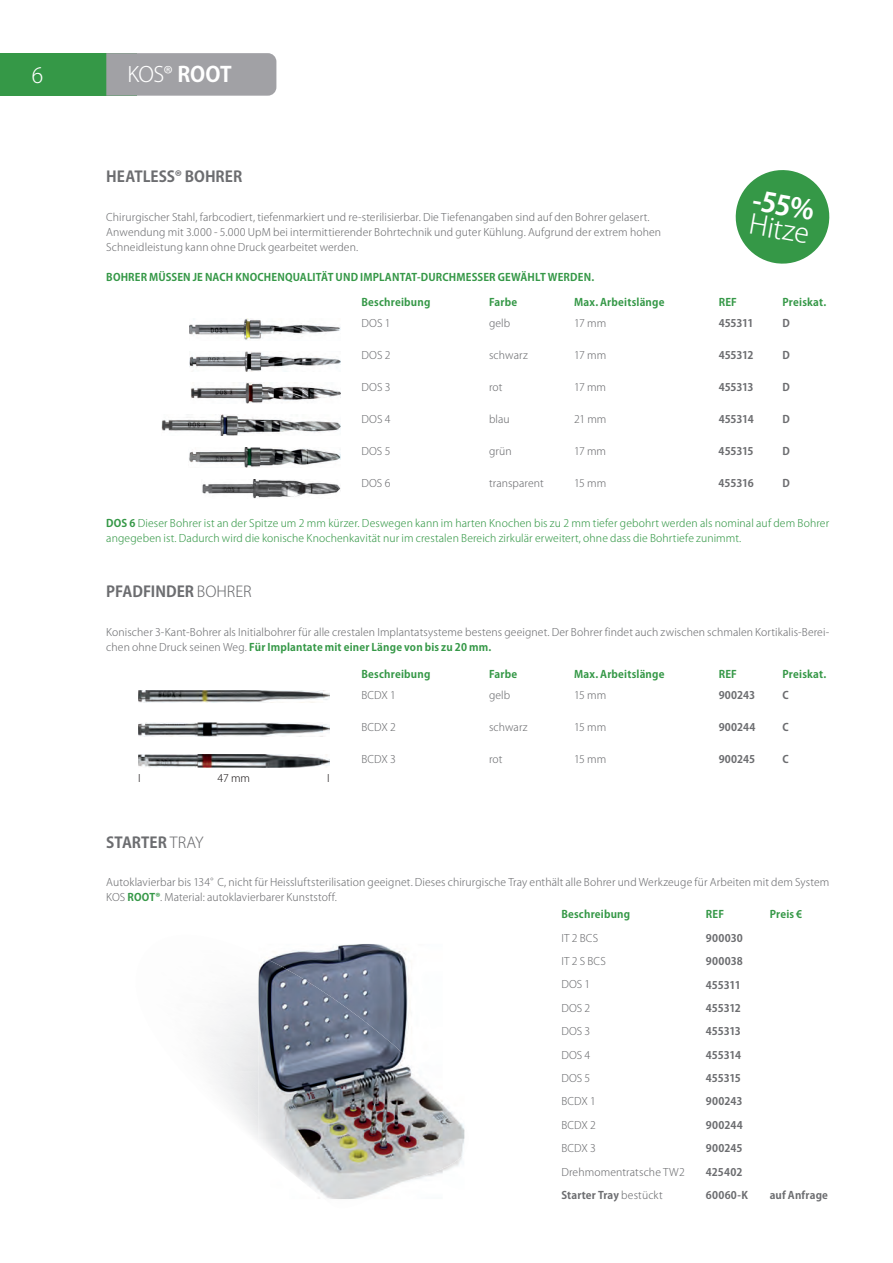
<style>
.page{position:relative;width:893px;height:1263px;background:#fff}
.page>*{position:absolute;margin:0;border:0;box-sizing:border-box;transform-origin:0 0}
.t1{font:27px "Koz Go Pro Light 90 msp RKSJ H";color:#fff}
.t2{font:27px "Koz Go Pro Bold 90 msp RKSJ H";color:#fff}
.t3{font:21px "Koz Go Pro Light 90 msp RKSJ H";color:#fff}
.t4{font:15px "Koz Go Pro Bold 90 msp RKSJ H";color:#6c6d70}
.t5{font:10.5px/15px "Koz Go Pro Light 90 msp RKSJ H";letter-spacing:.01em;color:#6c6d70}
.t6{font:10.5px "Koz Go Pro Bold 90 msp RKSJ H";letter-spacing:.02em;color:#359847}
.t7{font:10.5px/15px "Koz Go Pro Light 90 msp RKSJ H";letter-spacing:.01em;color:#359847}
.t8{font:10.5px "Koz Go Pro Bold 90 msp RKSJ H";color:#6c6d70}
.t9{font:10.5px "Koz Go Pro Light 90 msp RKSJ H";color:#231f20}
.s1{font-family:"Koz Go Pro Bold 90 msp RKSJ H"}
.s2{font-family:"Koz Go Pro Light 90 msp RKSJ H"}
.s3{font-family:"Koz Go Pro Light 90 msp RKSJ H";color:#6c6d70}
.s4{font-family:"Koz Go Pro Bold 90 msp RKSJ H";color:#359847}
</style>
<div class="page">
<div style="left:0;top:53px;width:136px;height:43px;background:#359847"></div>
<div style="left:106px;top:53px;width:170px;height:43px;background:#a1a1a5"></div>
<img style="left:239px;top:986px;width:20px;height:17px">
<img style="left:226px;top:1003px;width:33px;height:22px">
<img style="left:279px;top:944px;width:126px;height:11px">
<img style="left:259px;top:955px;width:205px;height:244px">
<img style="left:189px;top:319px;width:151px;height:21px">
<img style="left:190px;top:351px;width:150px;height:20px">
<img style="left:191px;top:383px;width:149px;height:21px">
<img style="left:162px;top:415px;width:178px;height:21px">
<img style="left:189px;top:447px;width:151px;height:20px">
<img style="left:202px;top:480px;width:138px;height:18px">
<img style="left:138px;top:722px;width:192px;height:14px">
<img style="left:138px;top:690px;width:192px;height:12px">
<svg style="left:735px;top:170px;width:95px;height:94px"></svg>
<img style="left:138px;top:754px;width:192px;height:14px">
<h2 class="t3" style="left:32px;top:67px;width:13px">6</h2>
<h2 class="t3" style="left:128px;top:67px;width:106px">KOS® <span class="s1">ROOT</span></h2>
<h3 class="t4" style="left:106px;top:171px;width:137px">HEATLESS® BOHRER</h3>
<p class="t5" style="left:106px;top:211px;width:556px">Chirurgischer Stahl, farbcodiert, tiefenmarkiert und re-sterilisierbar. Die Tiefenangaben sind auf den Bohrer gelasert.<br>Anwendung mit 3.000 - 5.000 UpM bei intermittierender Bohrtechnik und guter Kühlung. Aufgrund der extrem hohen<br>Schneidleistung kann ohne Druck gearbeitet werden.</p>
<p class="t6" style="left:106px;top:273px;width:489px">BOHRER MÜSSEN JE NACH KNOCHENQUALITÄT UND IMPLANTAT-DURCHMESSER GEWÄHLT WERDEN.</p>
<p class="t6" style="left:361px;top:298px;width:70px">Beschreibung</p>
<p class="t6" style="left:489px;top:298px;width:30px">Farbe</p>
<p class="t6" style="left:574px;top:298px;width:92px">Max. Arbeitslänge</p>
<p class="t6" style="left:719px;top:298px;width:20px">REF</p>
<p class="t6" style="left:782px;top:298px;width:45px">Preiskat.</p>
<p class="t5" style="left:361px;top:317px;width:30px">DOS 1</p>
<p class="t5" style="left:489px;top:317px;width:23px">gelb</p>
<p class="t5" style="left:574px;top:317px;width:34px">17 mm</p>
<p class="t8" style="left:719px;top:319px;width:36px">455311</p>
<p class="t8" style="left:782px;top:319px;width:9px">D</p>
<p class="t5" style="left:361px;top:349px;width:30px">DOS 2</p>
<p class="t5" style="left:489px;top:349px;width:40px">schwarz</p>
<p class="t5" style="left:574px;top:349px;width:34px">17 mm</p>
<p class="t8" style="left:719px;top:351px;width:36px">455312</p>
<p class="t8" style="left:782px;top:351px;width:9px">D</p>
<p class="t5" style="left:361px;top:381px;width:31px">DOS 3</p>
<p class="t5" style="left:489px;top:381px;width:15px">rot</p>
<p class="t5" style="left:574px;top:381px;width:34px">17 mm</p>
<p class="t8" style="left:719px;top:383px;width:36px">455313</p>
<p class="t8" style="left:782px;top:383px;width:9px">D</p>
<p class="t5" style="left:361px;top:413px;width:30px">DOS 4</p>
<p class="t5" style="left:489px;top:413px;width:22px">blau</p>
<p class="t5" style="left:574px;top:413px;width:34px">21 mm</p>
<p class="t8" style="left:719px;top:415px;width:37px">455314</p>
<p class="t8" style="left:782px;top:415px;width:9px">D</p>
<p class="t5" style="left:361px;top:445px;width:30px">DOS 5</p>
<p class="t5" style="left:489px;top:445px;width:24px">grün</p>
<p class="t5" style="left:574px;top:445px;width:34px">17 mm</p>
<p class="t8" style="left:719px;top:447px;width:36px">455315</p>
<p class="t8" style="left:782px;top:447px;width:9px">D</p>
<p class="t5" style="left:361px;top:477px;width:31px">DOS 6</p>
<p class="t5" style="left:489px;top:477px;width:56px">transparent</p>
<p class="t5" style="left:574px;top:477px;width:34px">15 mm</p>
<p class="t8" style="left:719px;top:479px;width:37px">455316</p>
<p class="t8" style="left:782px;top:479px;width:9px">D</p>
<p class="t7" style="left:106px;top:517px;width:724px"><span class="s1">DOS 6</span> Dieser Bohrer ist an der Spitze um 2 mm kürzer. Deswegen kann im harten Knochen bis zu 2 mm tiefer gebohrt werden als nominal auf dem Bohrer angegeben ist. Dadurch wird die konische Knochenkavität nur im crestalen Bereich zirkulär erweitert, ohne dass die Bohrtiefe zunimmt.</p>
<h1 class="t2" style="left:755px;top:190px;width:64px;rotate:10deg">-55%</h1>
<h1 class="t1" style="left:751px;top:213px;width:62px;rotate:10deg">Hitze</h1>
<h3 class="t4" style="left:106px;top:585px;width:147px">PFADFINDER <span class="s2">BOHRER</span></h3>
<p class="t5" style="left:106px;top:626px;width:724px">Konischer 3-Kant-Bohrer als Initialbohrer für alle crestalen Implantatsysteme bestens geeignet. Der Bohrer findet auch zwischen schmalen Kortikalis-Berei-</p>
<p class="t6" style="left:106px;top:643px;width:386px"><span class="s3">chen ohne Druck seinen Weg.</span> Für Implantate mit einer Länge von bis zu 20 mm.</p>
<p class="t6" style="left:361px;top:670px;width:70px">Beschreibung</p>
<p class="t6" style="left:489px;top:670px;width:30px">Farbe</p>
<p class="t6" style="left:574px;top:670px;width:92px">Max. Arbeitslänge</p>
<p class="t6" style="left:719px;top:670px;width:20px">REF</p>
<p class="t6" style="left:782px;top:670px;width:45px">Preiskat.</p>
<p class="t5" style="left:361px;top:689px;width:36px">BCDX 1</p>
<p class="t5" style="left:489px;top:689px;width:23px">gelb</p>
<p class="t5" style="left:574px;top:689px;width:34px">15 mm</p>
<p class="t8" style="left:719px;top:691px;width:38px">900243</p>
<p class="t8" style="left:782px;top:691px;width:8px">C</p>
<p class="t5" style="left:361px;top:721px;width:36px">BCDX 2</p>
<p class="t5" style="left:489px;top:721px;width:40px">schwarz</p>
<p class="t5" style="left:574px;top:721px;width:34px">15 mm</p>
<p class="t8" style="left:719px;top:723px;width:38px">900244</p>
<p class="t8" style="left:782px;top:723px;width:8px">C</p>
<p class="t5" style="left:361px;top:753px;width:36px">BCDX 3</p>
<p class="t5" style="left:489px;top:753px;width:15px">rot</p>
<p class="t5" style="left:574px;top:753px;width:34px">15 mm</p>
<p class="t8" style="left:719px;top:755px;width:38px">900245</p>
<p class="t8" style="left:782px;top:755px;width:8px">C</p>
<p class="t9" style="left:138px;top:774px;width:4px">I</p>
<p class="t9" style="left:218px;top:774px;width:34px">47 mm</p>
<p class="t9" style="left:327px;top:774px;width:4px">I</p>
<h3 class="t4" style="left:106px;top:836px;width:99px">STARTER <span class="s2">TRAY</span></h3>
<p class="t5" style="left:106px;top:876px;width:724px">Autoklavierbar bis 134°C, nicht für Heissluftsterilisation geeignet. Dieses chirurgische Tray enthält alle Bohrer und Werkzeuge für Arbeiten mit dem System<br>KOS <span class="s4">ROOT®</span>. Material: autoklavierbarer Kunststoff.</p>
<p class="t6" style="left:561px;top:910px;width:70px">Beschreibung</p>
<p class="t6" style="left:706px;top:910px;width:20px">REF</p>
<p class="t6" style="left:770px;top:910px;width:34px">Preis €</p>
<p class="t5" style="left:561px;top:932px;width:38px">IT 2 BCS</p>
<p class="t8" style="left:706px;top:934px;width:38px">900030</p>
<p class="t5" style="left:561px;top:955px;width:46px">IT 2 S BCS</p>
<p class="t8" style="left:706px;top:957px;width:38px">900038</p>
<p class="t5" style="left:561px;top:978px;width:30px">DOS 1</p>
<p class="t8" style="left:706px;top:981px;width:36px">455311</p>
<p class="t5" style="left:561px;top:1002px;width:30px">DOS 2</p>
<p class="t8" style="left:706px;top:1004px;width:36px">455312</p>
<p class="t5" style="left:561px;top:1025px;width:30px">DOS 3</p>
<p class="t8" style="left:706px;top:1027px;width:36px">455313</p>
<p class="t5" style="left:561px;top:1049px;width:30px">DOS 4</p>
<p class="t8" style="left:706px;top:1051px;width:37px">455314</p>
<p class="t5" style="left:561px;top:1072px;width:30px">DOS 5</p>
<p class="t8" style="left:706px;top:1074px;width:36px">455315</p>
<p class="t5" style="left:561px;top:1095px;width:36px">BCDX 1</p>
<p class="t8" style="left:706px;top:1098px;width:38px">900243</p>
<p class="t5" style="left:561px;top:1119px;width:36px">BCDX 2</p>
<p class="t8" style="left:706px;top:1121px;width:38px">900244</p>
<p class="t5" style="left:561px;top:1142px;width:36px">BCDX 3</p>
<p class="t8" style="left:706px;top:1144px;width:38px">900245</p>
<p class="t5" style="left:561px;top:1166px;width:125px">Drehmomentratsche TW2</p>
<p class="t8" style="left:706px;top:1168px;width:38px">425402</p>
<p class="t8" style="left:561px;top:1191px;width:103px">Starter Tray <span class="s2">bestückt</span></p>
<p class="t8" style="left:706px;top:1191px;width:43px">60060-K</p>
<p class="t8" style="left:770px;top:1191px;width:60px">auf Anfrage</p>
</div>
